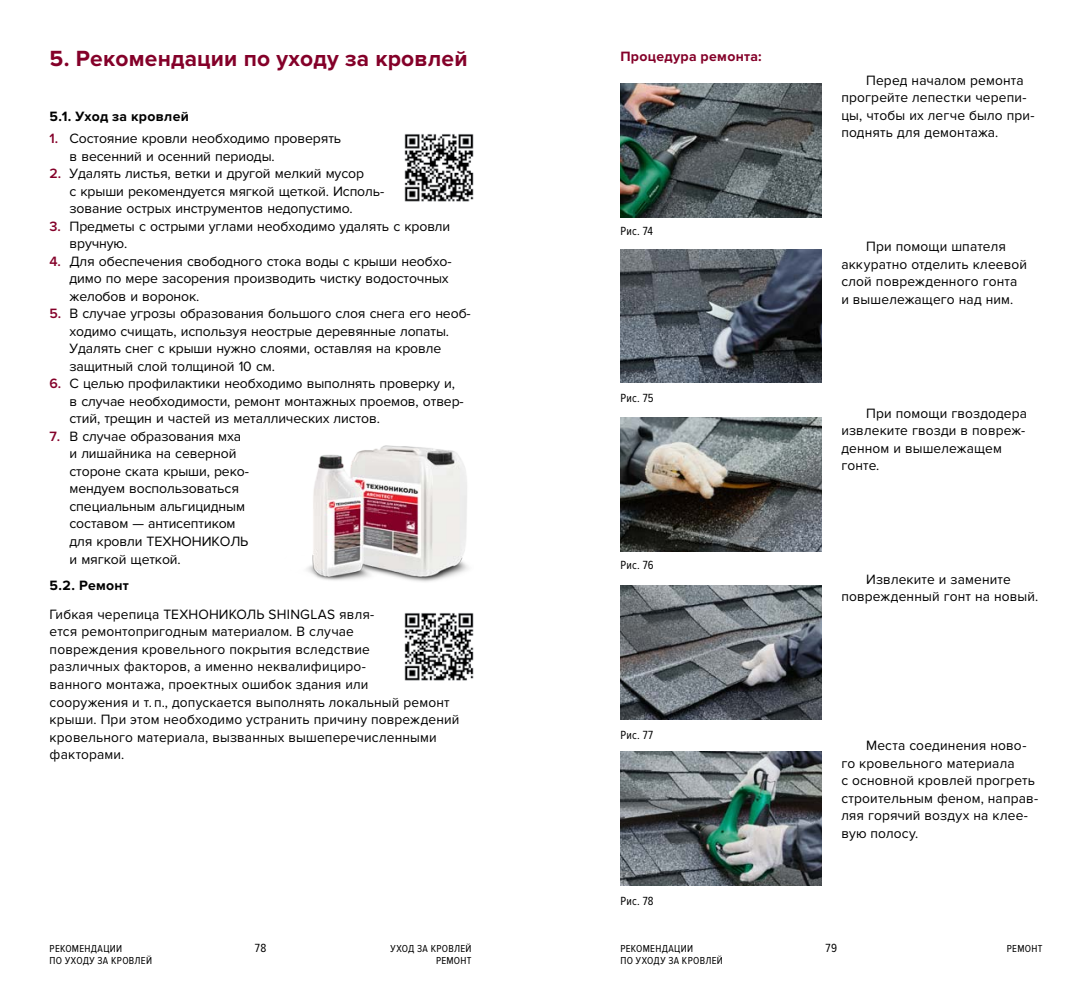
<style>
.page{position:relative;width:1092px;height:993px;background:#fff}
.page>*{position:absolute;margin:0;border:0;box-sizing:border-box;transform-origin:0 0}
.t1{font:700 22.75px "Proxima Nova";letter-spacing:.01em;color:#840029}
.t2{font:14px/17.5px "Proxima Nova";letter-spacing:-.01em;color:#000}
.t3{font:14px/17.5px "Proxima Nova";letter-spacing:.01em;color:#000}
.t4{font:700 14px "Proxima Nova";letter-spacing:.025em;color:#000}
.t5{font:700 14px "Proxima Nova";letter-spacing:.025em;color:#840029}
.t6{font:12.25px "Proxima Nova Cond";letter-spacing:.02em;color:#000;scale:.96 1}
.t7{font:12.25px "Proxima Nova Cond";letter-spacing:.02em;color:#000}
.t8{font:10.5px/12.2px "Proxima Nova Cond";letter-spacing:.03em;color:#000}
.s1{font-weight:600;color:#840029}
</style>
<div class="page">
<img style="left:306px;top:445px;width:162px;height:137px">
<img style="left:620px;top:417px;width:201px;height:134px">
<img style="left:620px;top:585px;width:201px;height:134px">
<img style="left:620px;top:751px;width:201px;height:134px">
<img style="left:620px;top:249px;width:201px;height:133px">
<img style="left:620px;top:83px;width:201px;height:134px">
<img style="left:404px;top:134px;width:70px;height:68px">
<img style="left:404px;top:613px;width:70px;height:68px">
<h1 class="t1" style="left:50px;top:46px;width:419px">5. Рекомендации по уходу за кровлей</h1>
<p class="t4" style="left:50px;top:108px;width:141px">5.1. Уход за кровлей</p>
<p class="t2" style="left:69px;top:130px;width:273px;text-indent:-20px"><span class="s1">1.</span> Состояние кровли необходимо проверять в весенний и осенний периоды.</p>
<p class="t2" style="left:69px;top:165px;width:316px;text-indent:-20px"><span class="s1">2.</span> Удалять листья, ветки и другой мелкий мусор<br>с крыши рекомендуется мягкой щеткой. Исполь&shy;зование острых инструментов недопустимо.</p>
<p class="t2" style="left:69px;top:217px;width:382px;text-indent:-20px"><span class="s1">3.</span> Предметы с острыми углами необходимо удалять с кровли вручную.</p>
<p class="t2" style="left:69px;top:252px;width:383px;text-indent:-20px"><span class="s1">4.</span> Для обеспечения свободного стока воды с крыши необхо&shy;димо по мере засорения производить чистку водосточных желобов и воронок.</p>
<p class="t2" style="left:69px;top:305px;width:403px;text-indent:-20px"><span class="s1">5.</span> В случае угрозы образования большого слоя снега его необ&shy;ходимо счищать, используя неострые деревянные лопаты.<br>Удалять снег с крыши нужно слоями, оставляя на кровле защитный слой толщиной 10 см.</p>
<p class="t2" style="left:69px;top:375px;width:396px;text-indent:-20px"><span class="s1">6.</span> С целью профилактики необходимо выполнять проверку и, в случае необходимости, ремонт монтажных проемов, отвер&shy;стий, трещин и частей из металлических листов.</p>
<p class="t2" style="left:69px;top:427px;width:181px;text-indent:-20px"><span class="s1">7.</span> В случае образования мха и лишайника на северной стороне ската крыши, реко&shy;мендуем воспользоваться специальным альгицидным составом — антисептиком для кровли ТЕХНОНИКОЛЬ и мягкой щеткой.</p>
<p class="t4" style="left:50px;top:577px;width:81px">5.2. Ремонт</p>
<p class="t3" style="left:50px;top:605px;width:132px">Гибкая черепица Техно</p>
<p class="t3" style="left:50px;top:605px;width:411px;text-indent:159px">НИКОЛЬ SHINGLAS явля-<br>ется ремонтопригодным материалом. В случае<br>повреждения кровельного покрытия вследствие<br>различных факторов, а именно неквалифициро-<br>ванного монтажа, проектных ошибок здания или<br>сооружения и т. п., допускается выполнять локальный ремонт крыши. При этом необходимо устранить причину повреждений кровельного материала, вызванных вышеперечисленными факторами.</p>
<p class="t5" style="left:620px;top:48px;width:143px">Процедура ремонта:</p>
<p class="t6" style="left:620px;top:224px;width:35px">Рис. 74</p>
<p class="t6" style="left:620px;top:390px;width:36px">Рис. 75</p>
<p class="t6" style="left:620px;top:558px;width:36px">Рис. 76</p>
<p class="t6" style="left:620px;top:727px;width:35px">Рис. 77</p>
<p class="t6" style="left:620px;top:893px;width:36px">Рис. 78</p>
<p class="t3" style="left:841px;top:71px;width:195px;text-indent:25px">Перед началом ремонта прогрейте лепестки черепи&shy;цы, чтобы их легче было при&shy;поднять для демонтажа.</p>
<p class="t3" style="left:841px;top:238px;width:187px;text-indent:25px">При помощи шпателя аккуратно отделить клеевой слой поврежденного гонта и вышележащего над ним.</p>
<p class="t3" style="left:841px;top:404px;width:187px;text-indent:25px">При помощи гвоздодера извлеките гвозди в повреж&shy;денном и вышележащем гонте.</p>
<p class="t3" style="left:841px;top:570px;width:198px;text-align:center">Извлеките и замените поврежденный гонт на новый.</p>
<p class="t3" style="left:841px;top:736px;width:198px;text-indent:25px">Места соединения ново&shy;го кровельного материала<br>с основной кровлей прогреть строительным феном, направ&shy;ляя горячий воздух на клее&shy;вую полосу.</p>
<p class="t8" style="left:390px;top:942px;width:83px;text-align:right">уход за кровлей ремонт</p>
<p class="t8" style="left:1006px;top:942px;width:37px">ремонт</p>
<p class="t7" style="left:255px;top:940px;width:13px">78</p>
<p class="t7" style="left:825px;top:940px;width:13px">79</p>
<p class="t8" style="left:50px;top:942px;width:104px">Рекомендации<br>по уходу за кровлей</p>
<p class="t8" style="left:620px;top:942px;width:104px">Рекомендации<br>по уходу за кровлей</p>
</div>
